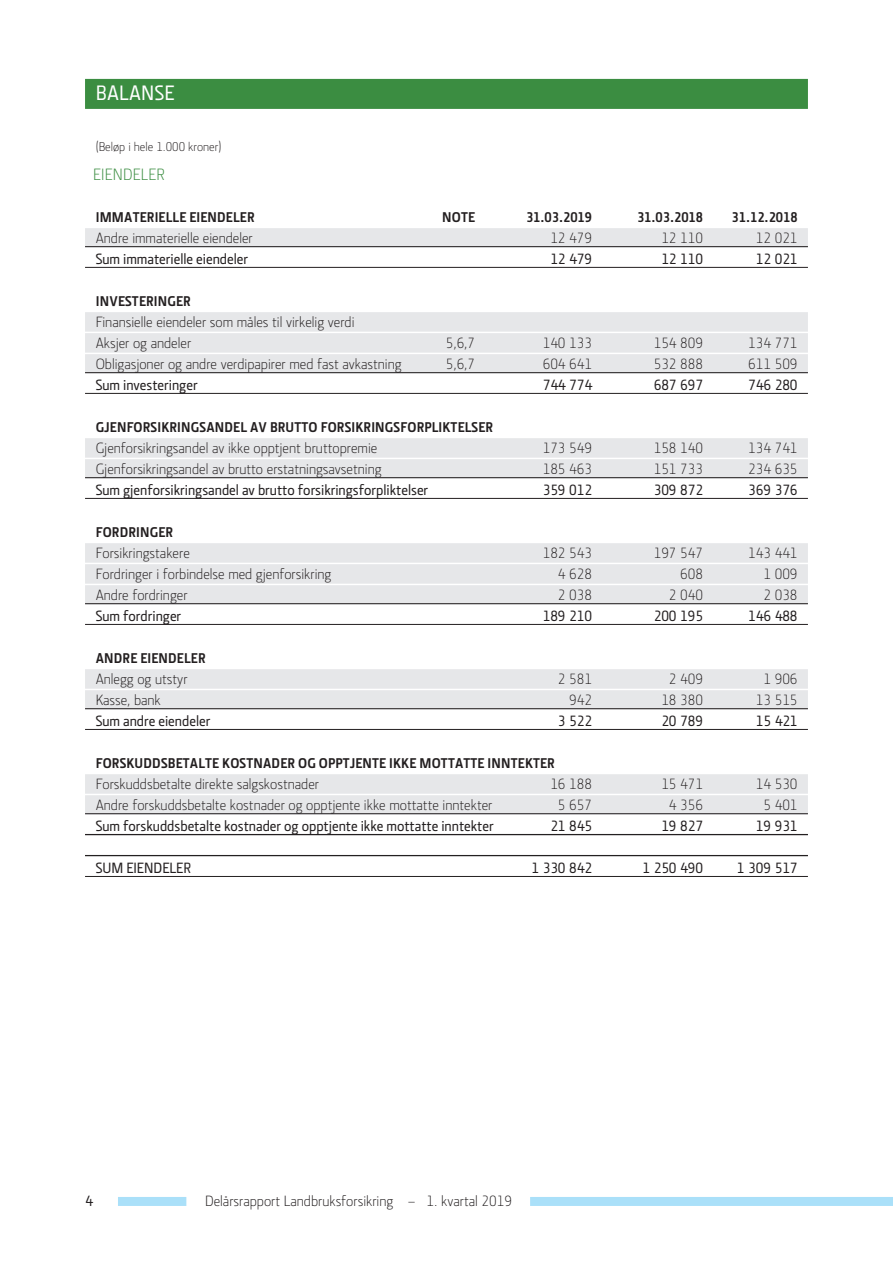
<style>
.page{position:relative;width:893px;height:1263px;background:#fff}
.page>*{position:absolute;margin:0;border:0;box-sizing:border-box;transform-origin:0 0}
.t1{font:500 21px "Section LK";letter-spacing:.015em;color:#fff}
.t2{font:300 16.5px "Section LK";letter-spacing:.015em;color:#3b8d41}
.t3{font:300 15px/21px "Section LK";color:#231f20}
.t4{font:500 15px "Section LK";color:#231f20}
.t5{font:700 14.25px "Section LK";letter-spacing:.015em;color:#231f20}
.t6{font:300 12.75px "Section LK";color:#231f20}
</style>
<div class="page">
<div style="left:118px;top:1197px;width:68px;height:9px;background:#aae0f9"></div>
<div style="left:530px;top:1197px;width:363px;height:9px;background:#aae0f9"></div>
<div style="left:85px;top:79px;width:723px;height:30px;background:#3b8d41"></div>
<div style="left:85px;top:228px;width:723px;height:20px;background:#e6e7e9"></div>
<hr style="left:85px;top:246px;width:723px;height:1px;background:#231f20">
<hr style="left:85px;top:267px;width:723px;height:1px;background:#231f20">
<div style="left:85px;top:312px;width:723px;height:20px;background:#e6e7e9"></div>
<div style="left:85px;top:333px;width:723px;height:20px;background:#e6e7e9"></div>
<div style="left:85px;top:354px;width:723px;height:20px;background:#e6e7e9"></div>
<hr style="left:85px;top:372px;width:723px;height:1px;background:#231f20">
<hr style="left:85px;top:393px;width:723px;height:1px;background:#231f20">
<div style="left:85px;top:438px;width:723px;height:20px;background:#e6e7e9"></div>
<div style="left:85px;top:459px;width:723px;height:20px;background:#e6e7e9"></div>
<hr style="left:85px;top:477px;width:723px;height:1px;background:#231f20">
<hr style="left:85px;top:498px;width:723px;height:1px;background:#231f20">
<div style="left:85px;top:543px;width:723px;height:20px;background:#e6e7e9"></div>
<div style="left:85px;top:564px;width:723px;height:20px;background:#e6e7e9"></div>
<div style="left:85px;top:585px;width:723px;height:20px;background:#e6e7e9"></div>
<hr style="left:85px;top:603px;width:723px;height:1px;background:#231f20">
<hr style="left:85px;top:624px;width:723px;height:1px;background:#231f20">
<div style="left:85px;top:669px;width:723px;height:20px;background:#e6e7e9"></div>
<div style="left:85px;top:690px;width:723px;height:20px;background:#e6e7e9"></div>
<hr style="left:85px;top:708px;width:723px;height:1px;background:#231f20">
<hr style="left:85px;top:729px;width:723px;height:1px;background:#231f20">
<div style="left:85px;top:774px;width:723px;height:20px;background:#e6e7e9"></div>
<div style="left:85px;top:795px;width:723px;height:20px;background:#e6e7e9"></div>
<hr style="left:85px;top:813px;width:723px;height:1px;background:#231f20">
<hr style="left:85px;top:834px;width:723px;height:1px;background:#231f20">
<hr style="left:85px;top:855px;width:723px;height:1px;background:#231f20">
<hr style="left:85px;top:876px;width:723px;height:1px;background:#231f20">
<h1 class="t1" style="left:96px;top:81px;width:80px">BALANSE</h1>
<p class="t6" style="left:96px;top:140px;width:127px">(Beløp i hele 1.000 kroner)</p>
<p class="t2" style="left:93px;top:165px;width:73px">EIENDELER</p>
<p class="t5" style="left:96px;top:209px;width:160px">IMMATERIELLE EIENDELER</p>
<p class="t5" style="left:442px;top:209px;width:34px">NOTE</p>
<p class="t5" style="left:526px;top:209px;width:68px">31.03.2019</p>
<p class="t5" style="left:637px;top:209px;width:68px">31.03.2018</p>
<p class="t5" style="left:731px;top:209px;width:68px">31.12.2018</p>
<p class="t3" style="left:96px;top:227px;width:159px">Andre immaterielle eiendeler</p>
<p class="t3" style="left:550px;top:227px;width:43px">12 479</p>
<p class="t3" style="left:661px;top:227px;width:43px">12 110</p>
<p class="t3" style="left:756px;top:227px;width:43px">12 021</p>
<p class="t4" style="left:96px;top:250px;width:154px">Sum immaterielle eiendeler</p>
<p class="t4" style="left:550px;top:250px;width:43px">12 479</p>
<p class="t4" style="left:661px;top:250px;width:43px">12 110</p>
<p class="t4" style="left:756px;top:250px;width:43px">12 021</p>
<p class="t5" style="left:96px;top:293px;width:97px">INVESTERINGER</p>
<p class="t3" style="left:96px;top:311px;width:260px">Finansielle eiendeler som måles til virkelig verdi<br>Aksjer og andeler</p>
<p class="t3" style="left:446px;top:332px;width:31px">5,6,7</p>
<p class="t3" style="left:543px;top:332px;width:51px">140 133</p>
<p class="t3" style="left:654px;top:332px;width:51px">154 809</p>
<p class="t3" style="left:748px;top:332px;width:51px">134 771</p>
<p class="t3" style="left:96px;top:353px;width:308px">Obligasjoner og andre verdipapirer med fast avkastning</p>
<p class="t3" style="left:446px;top:353px;width:31px">5,6,7</p>
<p class="t3" style="left:543px;top:353px;width:51px">604 641</p>
<p class="t3" style="left:654px;top:353px;width:51px">532 888</p>
<p class="t3" style="left:748px;top:353px;width:51px">611 509</p>
<p class="t4" style="left:96px;top:376px;width:103px">Sum investeringer</p>
<p class="t4" style="left:543px;top:376px;width:51px">744 774</p>
<p class="t4" style="left:654px;top:376px;width:51px">687 697</p>
<p class="t4" style="left:748px;top:376px;width:51px">746 280</p>
<p class="t5" style="left:96px;top:419px;width:399px">GJENFORSIKRINGSANDEL AV BRUTTO FORSIKRINGSFORPLIKTELSER</p>
<p class="t3" style="left:96px;top:437px;width:283px">Gjenforsikringsandel av ikke opptjent bruttopremie</p>
<p class="t3" style="left:543px;top:437px;width:51px">173 549</p>
<p class="t3" style="left:654px;top:437px;width:51px">158 140</p>
<p class="t3" style="left:748px;top:437px;width:51px">134 741</p>
<p class="t3" style="left:96px;top:458px;width:287px">Gjenforsikringsandel av brutto erstatningsavsetning</p>
<p class="t3" style="left:543px;top:458px;width:51px">185 463</p>
<p class="t3" style="left:654px;top:458px;width:51px">151 733</p>
<p class="t3" style="left:748px;top:458px;width:51px">234 635</p>
<p class="t4" style="left:96px;top:481px;width:334px">Sum gjenforsikringsandel av brutto forsikringsforpliktelser</p>
<p class="t4" style="left:543px;top:481px;width:51px">359 012</p>
<p class="t4" style="left:654px;top:481px;width:51px">309 872</p>
<p class="t4" style="left:748px;top:481px;width:51px">369 376</p>
<p class="t5" style="left:96px;top:524px;width:79px">FORDRINGER</p>
<p class="t3" style="left:96px;top:542px;width:96px">Forsikringstakere</p>
<p class="t3" style="left:543px;top:542px;width:51px">182 543</p>
<p class="t3" style="left:654px;top:542px;width:51px">197 547</p>
<p class="t3" style="left:748px;top:542px;width:51px">143 441</p>
<p class="t3" style="left:96px;top:563px;width:237px">Fordringer i forbindelse med gjenforsikring</p>
<p class="t3" style="left:558px;top:563px;width:36px">4 628</p>
<p class="t3" style="left:680px;top:563px;width:24px">608</p>
<p class="t3" style="left:763px;top:563px;width:36px">1 009</p>
<p class="t3" style="left:96px;top:584px;width:93px">Andre fordringer</p>
<p class="t3" style="left:558px;top:584px;width:36px">2 038</p>
<p class="t3" style="left:669px;top:584px;width:36px">2 040</p>
<p class="t3" style="left:763px;top:584px;width:36px">2 038</p>
<p class="t4" style="left:96px;top:607px;width:87px">Sum fordringer</p>
<p class="t4" style="left:543px;top:607px;width:51px">189 210</p>
<p class="t4" style="left:654px;top:607px;width:51px">200 195</p>
<p class="t4" style="left:748px;top:607px;width:51px">146 488</p>
<p class="t5" style="left:96px;top:650px;width:111px">ANDRE EIENDELER</p>
<p class="t3" style="left:96px;top:668px;width:93px">Anlegg og utstyr</p>
<p class="t3" style="left:558px;top:668px;width:36px">2 581</p>
<p class="t3" style="left:669px;top:668px;width:36px">2 409</p>
<p class="t3" style="left:763px;top:668px;width:36px">1 906</p>
<p class="t3" style="left:96px;top:689px;width:67px">Kasse, bank</p>
<p class="t3" style="left:569px;top:689px;width:24px">942</p>
<p class="t3" style="left:661px;top:689px;width:43px">18 380</p>
<p class="t3" style="left:756px;top:689px;width:43px">13 515</p>
<p class="t4" style="left:96px;top:712px;width:116px">Sum andre eiendeler</p>
<p class="t4" style="left:558px;top:712px;width:36px">3 522</p>
<p class="t4" style="left:661px;top:712px;width:43px">20 789</p>
<p class="t4" style="left:756px;top:712px;width:43px">15 421</p>
<p class="t5" style="left:96px;top:755px;width:461px">FORSKUDDSBETALTE KOSTNADER OG OPPTJENTE IKKE MOTTATTE INNTEKTER</p>
<p class="t3" style="left:96px;top:773px;width:225px">Forskuddsbetalte direkte salgskostnader</p>
<p class="t3" style="left:550px;top:773px;width:43px">16 188</p>
<p class="t3" style="left:661px;top:773px;width:43px">15 471</p>
<p class="t3" style="left:756px;top:773px;width:43px">14 530</p>
<p class="t3" style="left:96px;top:794px;width:398px">Andre forskuddsbetalte kostnader og opptjente ikke mottatte inntekter</p>
<p class="t3" style="left:558px;top:794px;width:36px">5 657</p>
<p class="t3" style="left:669px;top:794px;width:36px">4 356</p>
<p class="t3" style="left:763px;top:794px;width:36px">5 401</p>
<p class="t4" style="left:96px;top:817px;width:400px">Sum forskuddsbetalte kostnader og opptjente ikke mottatte inntekter</p>
<p class="t4" style="left:550px;top:817px;width:43px">21 845</p>
<p class="t4" style="left:661px;top:817px;width:43px">19 827</p>
<p class="t4" style="left:756px;top:817px;width:43px">19 931</p>
<p class="t4" style="left:96px;top:859px;width:97px">SUM EIENDELER</p>
<p class="t4" style="left:531px;top:859px;width:62px">1 330 842</p>
<p class="t4" style="left:642px;top:859px;width:62px">1 250 490</p>
<p class="t4" style="left:737px;top:859px;width:62px">1 309 517</p>
<p class="t4" style="left:85px;top:1192px;width:9px">4</p>
<p class="t3" style="left:205px;top:1190px;width:309px">Delårsrapport Landbruksforsikring – 1. kvartal 2019</p>
</div>
